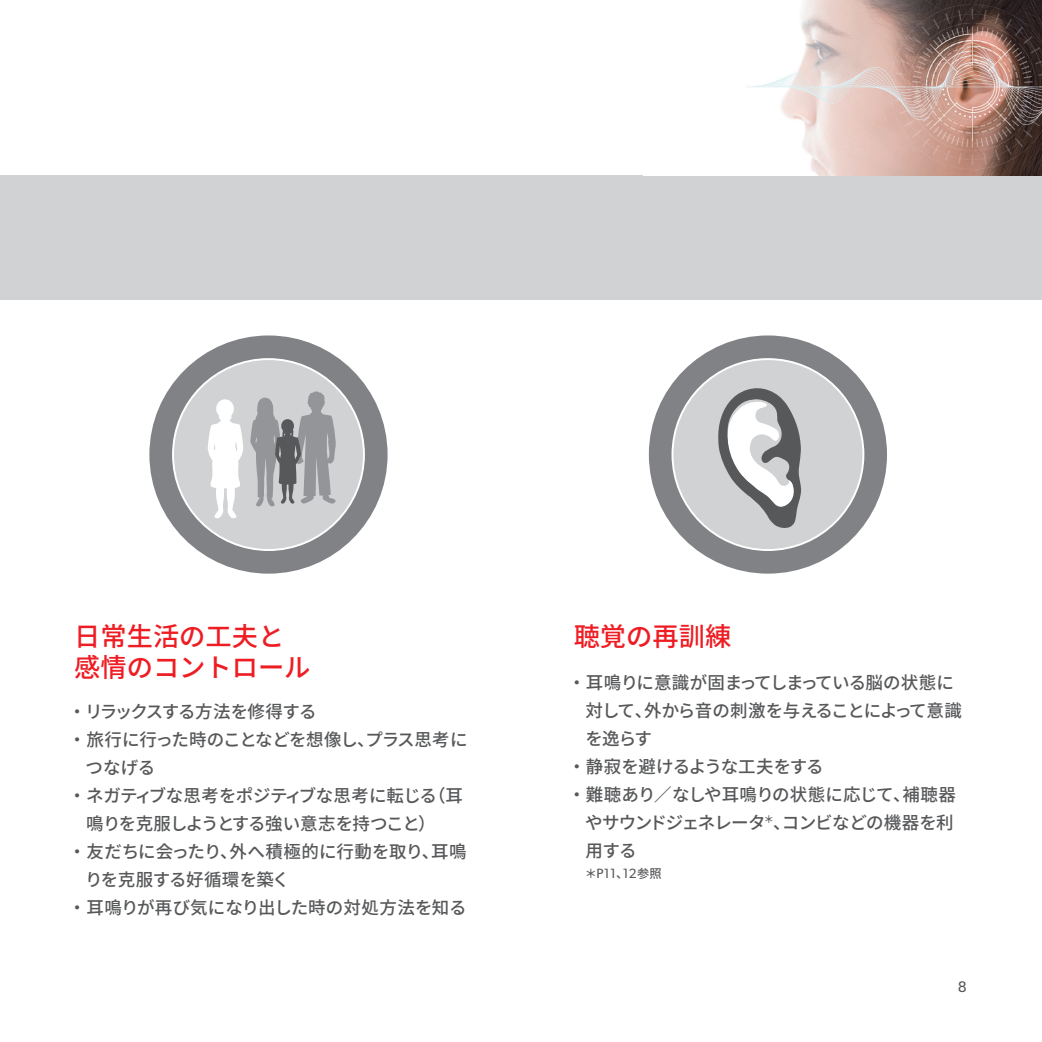
<style>
.page{position:relative;width:1042px;height:1042px;background:#fff}
.page>*{position:absolute;margin:0;border:0;box-sizing:border-box;transform-origin:0 0}
.t1{font:500 26.25px/31.5px "Source Han Sans";color:#ee1d23}
.t2{font:500 17.5px "Source Han Sans";letter-spacing:-.03em;color:#57585a}
.t3{font:500 17.5px "Source Han Sans";letter-spacing:.005em;color:#57585a}
.t4{font:500 17.5px "Source Han Sans";color:#57585a}
.t5{font:500 17.5px "Source Han Sans";letter-spacing:-.065em;color:#57585a}
.t6{font:15.4px "Gibson";color:#57585a}
.t7{font:13.47px "Gibson";color:#57585a}
.s1{font-family:"Source Han Sans";font-weight:500;font-size:12.25px}
</style>
<div class="page">
<div style="left:0;top:175px;width:1042px;height:124px;background:#d1d2d4"></div>
<img style="left:747px;top:0;width:295px;height:175px">
<div style="left:649px;top:335px;width:238px;height:239px;background:#808285;border-radius:50%"></div>
<svg style="left:671px;top:358px;width:193px;height:193px"></svg>
<div style="left:673px;top:360px;width:189px;height:189px;background:#d1d2d4;border-radius:50%"></div>
<svg style="left:718px;top:388px;width:83px;height:140px"></svg>
<div style="left:149px;top:335px;width:238px;height:239px;background:#808285;border-radius:50%"></div>
<svg style="left:172px;top:358px;width:193px;height:193px"></svg>
<div style="left:174px;top:360px;width:189px;height:189px;background:#d1d2d4;border-radius:50%"></div>
<svg style="left:250px;top:391px;width:86px;height:116px"></svg>
<svg style="left:208px;top:399px;width:35px;height:120px"></svg>
<h1 class="t1" style="left:74px;top:621px;width:238px">日常生活の工夫と感情のコントロール</h1>
<p class="t5" style="left:69px;top:702px;width:249px">・リラックスする方法を修得する</p>
<p class="t2" style="left:69px;top:730px;width:400px">・旅行に行った時のことなどを想像し、プラス思考に</p>
<p class="t2" style="left:86px;top:758px;width:71px">つなげる</p>
<p class="t2" style="left:69px;top:786px;width:396px">・ネガティブな思考をポジティブな思考に転じる（耳</p>
<p class="t2" style="left:86px;top:814px;width:351px">鳴りを克服しようとする強い意志を持つこと）</p>
<p class="t3" style="left:69px;top:842px;width:400px">・友だちに会ったり、外へ積極的に行動を取り、耳鳴</p>
<p class="t2" style="left:85px;top:870px;width:206px">りを克服する好循環を築く</p>
<p class="t3" style="left:69px;top:898px;width:399px">・耳鳴りが再び気になり出した時の対処方法を知る</p>
<h1 class="t1" style="left:574px;top:621px;width:159px">聴覚の再訓練</h1>
<p class="t2" style="left:568px;top:672px;width:387px">・耳鳴りに意識が固まってしまっている脳の状態に</p>
<p class="t2" style="left:585px;top:700px;width:378px">対して、外から音の刺激を与えることによって意識</p>
<p class="t2" style="left:585px;top:728px;width:68px">を逸らす</p>
<p class="t2" style="left:568px;top:756px;width:257px">・静寂を避けるような工夫をする</p>
<p class="t4" style="left:568px;top:784px;width:389px">・難聴あり／なしや耳鳴りの状態に応じて、補聴器</p>
<p class="t2" style="left:585px;top:812px;width:370px">やサウンドジェネレータ<sup>＊</sup>、コンビなどの機器を利</p>
<p class="t2" style="left:585px;top:840px;width:52px">用する</p>
<p class="t7" style="left:585px;top:865px;width:78px"><span class="s1">＊</span>P11<span class="s1">、</span>12<span class="s1">参照</span></p>
<p class="t6" style="left:958px;top:977px;width:11px">8</p>
</div>
